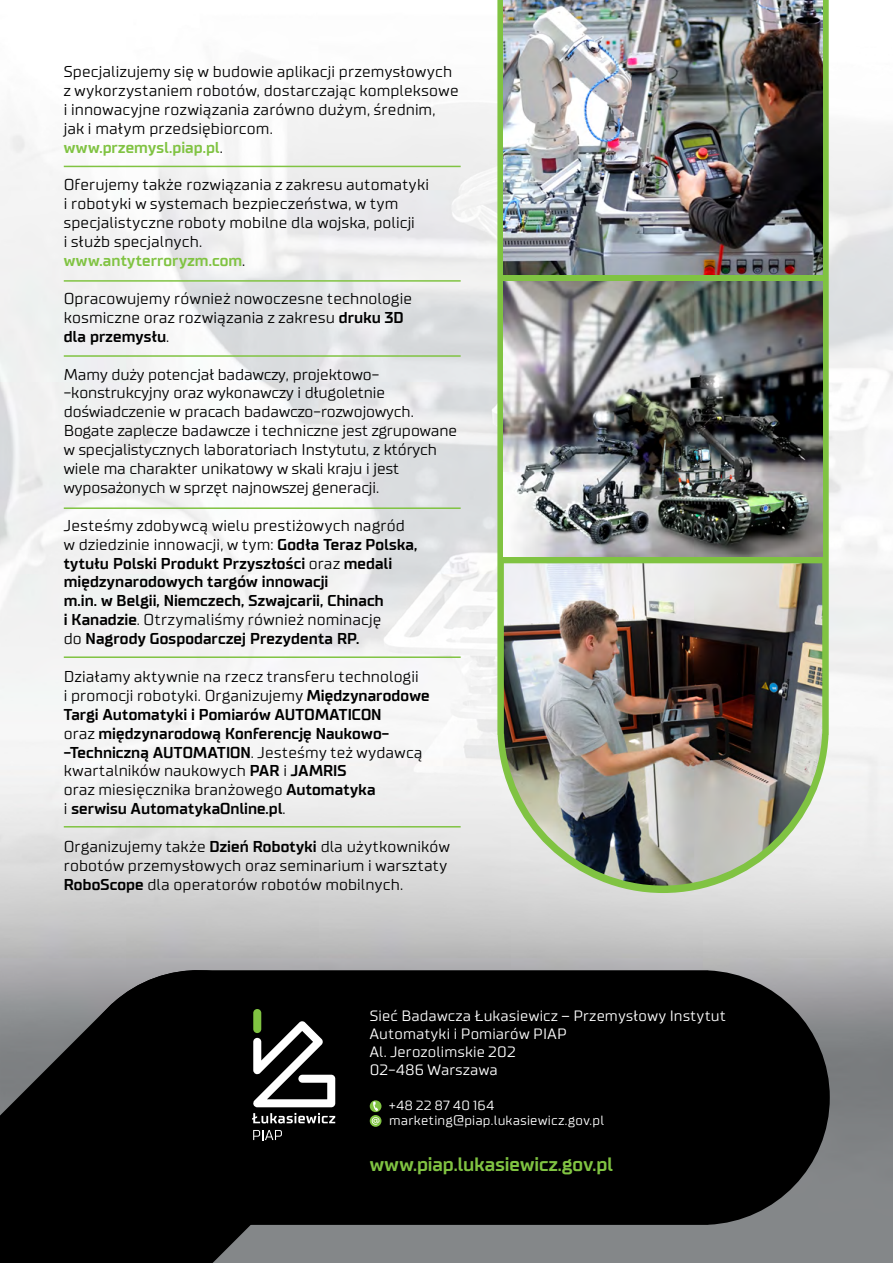
<style>
.page{position:relative;width:893px;height:1263px;background:#fff}
.page>*{position:absolute;margin:0;border:0;box-sizing:border-box;transform-origin:0 0}
.t1{font:700 19.35px "TT Supermolot";letter-spacing:.005em;color:#80c342}
.t2{font:15.75px/18.9px "TT Supermolot";letter-spacing:.005em;color:#000}
.t3{font:700 15.75px/18.9px "TT Supermolot";letter-spacing:.005em;color:#000}
.t4{font:15px/18px "TT Supermolot";letter-spacing:.025em;color:#fff}
.t5{font:13.35px/14.7px "TT Supermolot";letter-spacing:.03em;color:#fff}
.s1{font-weight:700;color:#80c342}
.s2{font-weight:700}
.s3{font-weight:400}
</style>
<div class="page">
<svg style="left:497px;top:0;width:332px;height:893px;background:#9ac771"></svg>
<img style="left:504px;top:0;width:318px;height:274px">
<img style="left:504px;top:282px;width:318px;height:274px">
<img style="left:504px;top:563px;width:318px;height:322px">
<hr style="left:64px;top:166px;width:397px;height:1px;background:#80c342">
<hr style="left:64px;top:280px;width:397px;height:2px;background:#80c342">
<hr style="left:64px;top:355px;width:397px;height:2px;background:#80c342">
<hr style="left:64px;top:507px;width:397px;height:2px;background:#80c342">
<hr style="left:64px;top:656px;width:397px;height:2px;background:#80c342">
<hr style="left:64px;top:826px;width:397px;height:1px;background:#80c342">
<div style="left:338px;top:970px;width:492px;height:255px;background:#000"></div>
<svg style="left:0;top:958px;width:338px;height:305px;background:#1e1e1e"></svg>
<svg style="left:253px;top:1021px;width:82px;height:86px"></svg>
<div style="left:253px;top:1009px;width:8px;height:24px;background:#80c342;border-radius:4px"></div>
<svg style="left:252px;top:1113px;width:83px;height:10px"></svg>
<svg style="left:253px;top:1130px;width:29px;height:10px"></svg>
<div style="left:370px;top:1100px;width:11px;height:12px;background:#80c342;border-radius:50%"></div>
<svg style="left:373px;top:1101px;width:5px;height:10px"></svg>
<svg style="left:370px;top:1115px;width:11px;height:12px"></svg>
<svg style="left:372px;top:1117px;width:7px;height:8px"></svg>
<p class="t2" style="left:64px;top:62px;width:396px">Specjalizujemy się w budowie aplikacji przemysłowych z wykorzystaniem robotów, dostarczając kompleksowe i innowacyjne rozwiązania zarówno dużym, średnim, jak i małym przedsiębiorcom.<br><span class="s1">www.przemysl.piap.pl</span>.</p>
<p class="t2" style="left:64px;top:175px;width:367px">Oferujemy także rozwiązania z zakresu automatyki i robotyki w systemach bezpieczeństwa, w tym specjalistyczne roboty mobilne dla wojska, policji<br>i służb specjalnych.<br><span class="s1">www.antyterroryzm.com</span>.</p>
<p class="t2" style="left:64px;top:289px;width:350px">Opracowujemy również nowoczesne technologie kosmiczne oraz rozwiązania z zakresu <span class="s2">druku 3D dla przemysłu</span>.</p>
<p class="t2" style="left:64px;top:364px;width:395px">Mamy duży potencjał badawczy, projektowo--konstrukcyjny oraz wykonawczy i długoletnie doświadczenie w pracach badawczo-rozwojowych.<br>Bogate zaplecze badawcze i techniczne jest zgrupowane w specjalistycznych laboratoriach Instytutu, z których wiele ma charakter unikatowy w skali kraju i jest wyposażonych w sprzęt najnowszej generacji.</p>
<p class="t3" style="left:64px;top:516px;width:355px"><span class="s3">Jesteśmy zdobywcą wielu prestiżowych nagród w dziedzinie innowacji, w tym:</span> Godła Teraz Polska, tytułu Polski Produkt Przyszłości <span class="s3">oraz</span> medali międzynarodowych targów innowacji<br>m.in. w Belgii, Niemczech, Szwajcarii, Chinach<br>i Kanadzie<span class="s3">. Otrzymaliśmy również nominację<br>do</span> Nagrody Gospodarczej Prezydenta RP.</p>
<p class="t3" style="left:64px;top:667px;width:368px"><span class="s3">Działamy aktywnie na rzecz transferu technologii<br>i promocji robotyki. Organizujemy</span> Międzynarodowe Targi Automatyki i Pomiarów AUTOMATICON<br><span class="s3">oraz</span> międzynarodową Konferencję Naukowo--Techniczną AUTOMATION<span class="s3">. Jesteśmy też wydawcą kwartalników naukowych</span> PAR <span class="s3">i</span> JAMRIS<br><span class="s3">oraz miesięcznika branżowego</span> Automatyka<br><span class="s3">i</span> serwisu AutomatykaOnline.pl<span class="s3">.</span></p>
<p class="t2" style="left:64px;top:837px;width:388px">Organizujemy także <span class="s2">Dzień Robotyki</span> dla użytkowników robotów przemysłowych oraz seminarium i warsztaty<br><span class="s2">RoboScope</span> dla operatorów robotów mobilnych.</p>
<p class="t4" style="left:370px;top:1007px;width:357px">Sieć Badawcza Łukasiewicz – Przemysłowy Instytut<br>Automatyki i Pomiarów PIAP<br>Al. Jerozolimskie 202<br>02-486 Warszawa</p>
<p class="t5" style="left:389px;top:1098px;width:216px">+48 22 87 40 164 marketing@piap.lukasiewicz.gov.pl</p>
<p class="t1" style="left:370px;top:1152px;width:244px">www.piap.lukasiewicz.gov.pl</p>
</div>
